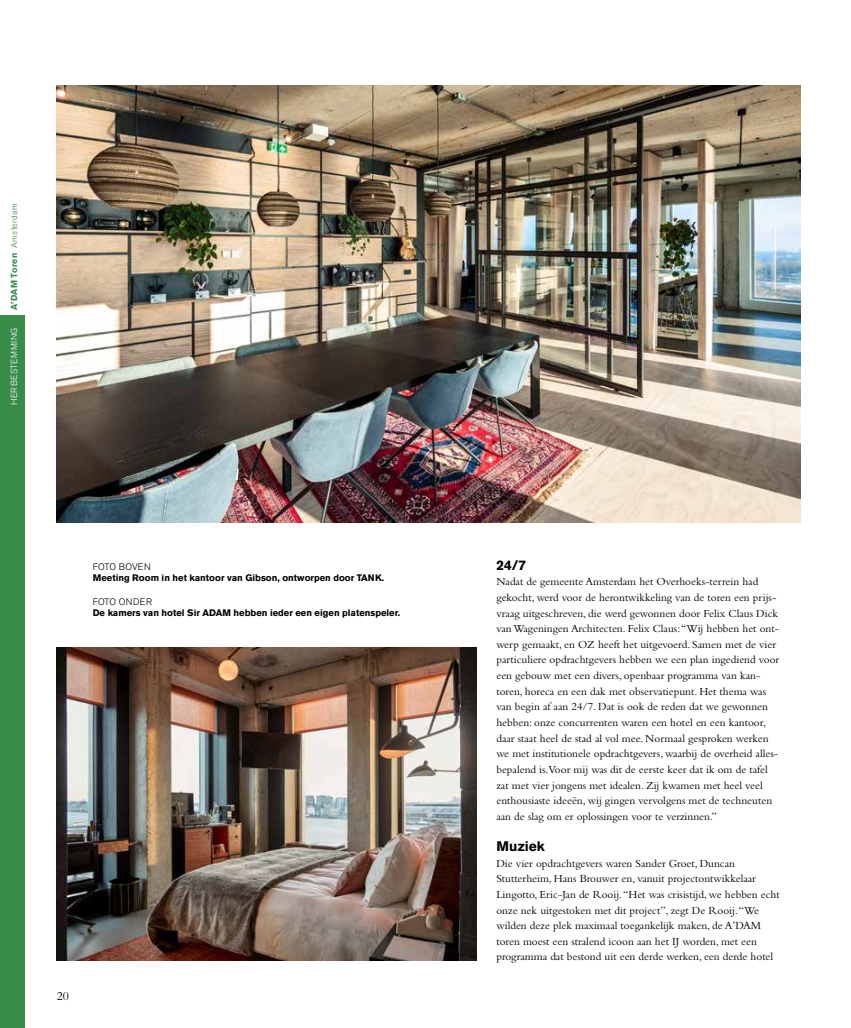
<style>
.page{position:relative;width:851px;height:1028px;background:#fff}
.page>*{position:absolute;margin:0;border:0;box-sizing:border-box;transform-origin:0 0}
.t1{font:700 13.75px "Akzidenz Grotesk BE";color:#000}
.t2{font:12.5px "Bembo";color:#000}
.t3{font:11.25px/15.6px "Bembo";color:#000}
.t4{font:700 9.38px "Akzidenz Grotesk BE";color:#000}
.t5{font:300 9.38px "Akzidenz Grotesk BE";letter-spacing:.015em;color:#000}
.t6{font:300 9.38px "Akzidenz Grotesk BE";letter-spacing:.035em;color:#000}
.t7{font:700 8.75px "Akzidenz Grotesk BE";letter-spacing:.03em;color:#378c47}
.t8{font:300 8.75px "Akzidenz Grotesk BE";letter-spacing:.07em;color:#fff}
.s1{font-weight:300}
</style>
<div class="page">
<div style="left:0;top:316px;width:25px;height:712px;background:#378c47"></div>
<img style="left:57px;top:85px;width:743px;height:438px">
<img style="left:57px;top:648px;width:420px;height:312px">
<p class="t7" style="left:9px;top:309px;width:107px;rotate:-90deg">A’DAM Toren <span class="s1">Amsterdam</span></p>
<p class="t8" style="left:9px;top:405px;width:80px;rotate:-90deg">HERBESTEMMING</p>
<p class="t5" style="left:93px;top:561px;width:59px">FOTO BOVEN</p>
<p class="t4" style="left:93px;top:572px;width:293px">Meeting Room in het kantoor van Gibson, ontworpen door TANK.</p>
<p class="t6" style="left:93px;top:596px;width:61px">FOTO ONDER</p>
<p class="t4" style="left:93px;top:607px;width:309px">De kamers van hotel Sir ADAM hebben ieder een eigen platenspeler.</p>
<p class="t2" style="left:57px;top:988px;width:14px">20</p>
<p class="t1" style="left:496px;top:557px;width:31px">24/7</p>
<p class="t3" style="left:496px;top:573px;width:284px">Nadat de gemeente Amsterdam het Overhoeks-terrein had gekocht, werd voor de herontwikkeling van de toren een prijs&shy;vraag uitgeschreven, die werd gewonnen door Felix Claus Dick van Wageningen Architecten. Felix Claus: “Wij hebben het ont&shy;werp gemaakt, en OZ heeft het uitgevoerd. Samen met de vier particuliere opdrachtgevers hebben we een plan ingediend voor een gebouw met een divers, openbaar programma van kan&shy;toren, horeca en een dak met observatiepunt. Het thema was van begin af aan 24/7. Dat is ook de reden dat we gewonnen hebben: onze concurrenten waren een hotel en een kantoor, daar staat heel de stad al vol mee. Normaal gesproken werken we met institutionele opdrachtgevers, waarbij de overheid alles&shy;bepalend is.Voor mij was dit de eerste keer dat ik om de tafel zat met vier jongens met idealen. Zij kwamen met heel veel enthousiaste ideeën, wij gingen vervolgens met de techneuten aan de slag om er oplossingen voor te verzinnen.”</p>
<p class="t1" style="left:496px;top:838px;width:50px">Muziek</p>
<p class="t3" style="left:496px;top:855px;width:285px">Die vier opdrachtgevers waren Sander Groet, Duncan Stutterheim, Hans Brouwer en, vanuit projectontwikkelaar Lingotto, Eric-Jan de Rooij. “Het was crisistijd, we hebben echt onze nek uitgestoken met dit project”, zegt De Rooij. “We wilden deze plek maximaal toegankelijk maken, de A’DAM toren moest een stralend icoon aan het IJ worden, met een programma dat bestond uit een derde werken, een derde hotel</p>
</div>
